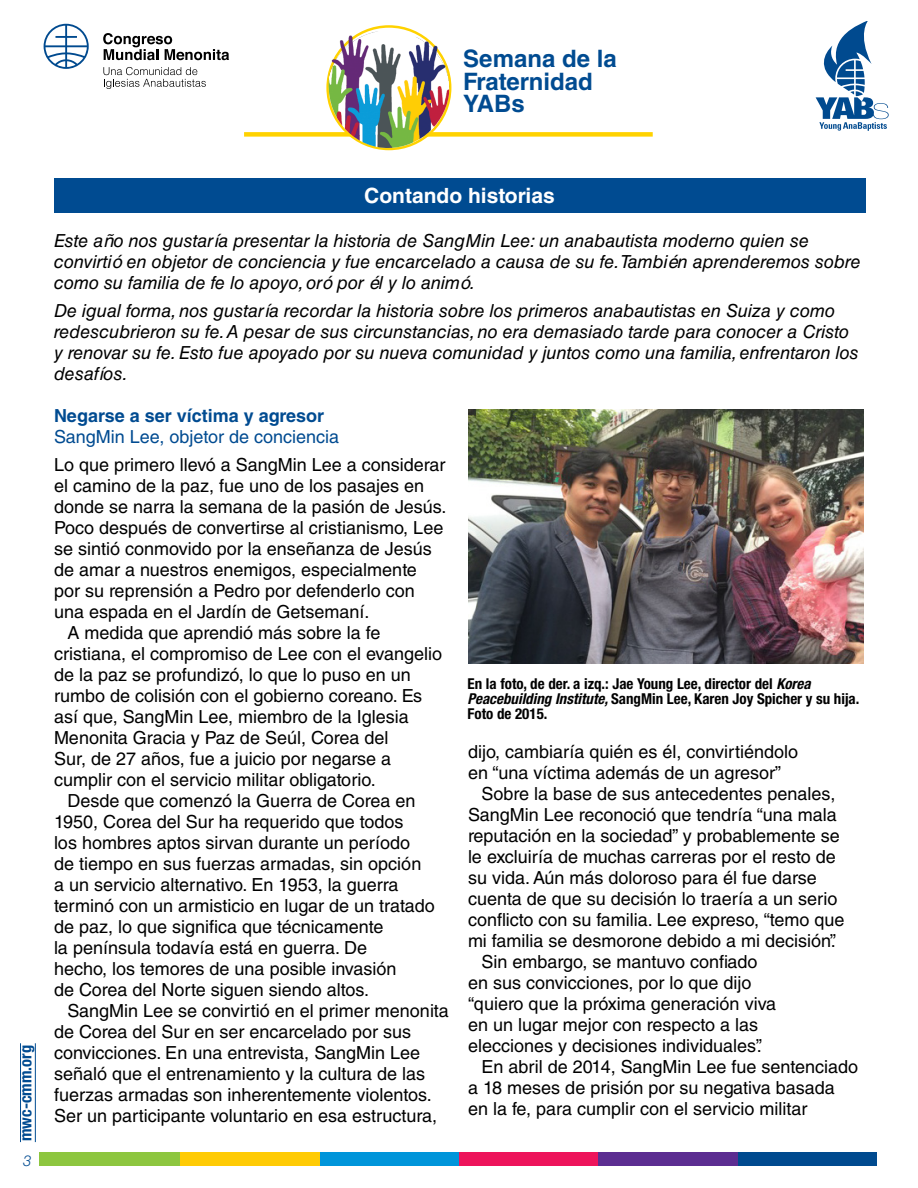
<style>
.page{position:relative;width:918px;height:1188px;background:#fff}
.page>*{position:absolute;margin:0;border:0;box-sizing:border-box;transform-origin:0 0}
.t1{font:700 24px/22.5px "Helvetica LT Std";color:#004b91}
.t2{font:700 21px "Helvetica LT Std";color:#fff}
.t3{font:18px "Helvetica LT Std";color:#000}
.t4{font:italic 18px/21px "Helvetica LT Std";color:#000}
.t5{font:18px "Helvetica LT Std";color:#004b91}
.t6{font:700 18px "Helvetica LT Std";color:#004b91}
.t7{font:700 condensed 16.5px "Helvetica Neue LT Std";color:#004b91}
.t8{font:700 condensed 15px/15px "Helvetica Neue LT Std";color:#000}
.t9{font:italic 300 15px "Helvetica Neue LT Std";color:#004b91}
.s1{font-style:italic}
</style>
<div class="page">
<div style="left:244px;top:132px;width:409px;height:5px;background:#ffd200"></div>
<img style="left:325px;top:28px;width:125px;height:121px">
<div style="left:736px;top:1153px;width:141px;height:13px;background:#004a8f"></div>
<div style="left:597px;top:1153px;width:141px;height:13px;background:#5c2d91"></div>
<div style="left:458px;top:1153px;width:140px;height:13px;background:#ed145b"></div>
<div style="left:318px;top:1153px;width:141px;height:13px;background:#0095da"></div>
<div style="left:179px;top:1153px;width:140px;height:13px;background:#ffcb05"></div>
<div style="left:39px;top:1153px;width:141px;height:13px;background:#8dc63f"></div>
<svg style="left:816px;top:22px;width:73px;height:109px"></svg>
<svg style="left:103px;top:33px;width:126px;height:27px"></svg>
<svg style="left:103px;top:67px;width:103px;height:22px"></svg>
<svg style="left:44px;top:24px;width:45px;height:45px"></svg>
<hr style="left:20px;top:1043px;width:1px;height:99px;background:#004b91">
<hr style="left:35px;top:1043px;width:1px;height:99px;background:#004b91">
<div style="left:54px;top:178px;width:811px;height:35px;background:#004b91"></div>
<img style="left:468px;top:409px;width:395px;height:254px">
<h1 class="t1" style="left:463px;top:47px;width:155px">Semana de la<br>Fraternidad<br>YABs</h1>
<p class="t7" style="left:16px;top:1141px;width:98px;rotate:-90deg">mwc-cmm.org</p>
<p class="t9" style="left:23px;top:1151px;width:10px">3</p>
<p class="t2" style="left:364px;top:183px;width:192px">Contando historias</p>
<p class="t4" style="left:54px;top:230px;width:808px">Este año nos gustaría presentar la historia de SangMin Lee: un anabautista moderno quien se convirtió en objetor de conciencia y fue encarcelado a causa de su fe.También aprenderemos sobre como su familia de fe lo apoyo, oró por él y lo animó.</p>
<p class="t4" style="left:54px;top:300px;width:806px">De igual forma, nos gustaría recordar la historia sobre los primeros anabautistas en Suiza y como redescubrieron su fe. A pesar de sus circunstancias, no era demasiado tarde para conocer a Cristo y renovar su fe. Esto fue apoyado por su nueva comunidad y juntos como una familia, enfrentaron los desafíos.</p>
<p class="t6" style="left:54px;top:405px;width:272px">Negarse a ser víctima y agresor</p>
<p class="t5" style="left:54px;top:426px;width:287px">SangMin Lee, objetor de conciencia</p>
<p class="t3" style="left:54px;top:454px;width:393px">Lo que primero llevó a SangMin Lee a considerar</p>
<p class="t3" style="left:54px;top:475px;width:372px">el camino de la paz, fue uno de los pasajes en</p>
<p class="t3" style="left:54px;top:496px;width:394px">donde se narra la semana de la pasión de Jesús.</p>
<p class="t3" style="left:54px;top:517px;width:391px">Poco después de convertirse al cristianismo, Lee</p>
<p class="t3" style="left:54px;top:538px;width:379px">se sintió conmovido por la enseñanza de Jesús</p>
<p class="t3" style="left:54px;top:559px;width:364px">de amar a nuestros enemigos, especialmente</p>
<p class="t3" style="left:54px;top:580px;width:362px">por su reprensión a Pedro por defenderlo con</p>
<p class="t3" style="left:54px;top:601px;width:317px">una espada en el Jardín de Getsemaní.</p>
<p class="t3" style="left:68px;top:622px;width:314px">A medida que aprendió más sobre la fe</p>
<p class="t3" style="left:54px;top:643px;width:390px">cristiana, el compromiso de Lee con el evangelio</p>
<p class="t3" style="left:54px;top:664px;width:358px">de la paz se profundizó, lo que lo puso en un</p>
<p class="t3" style="left:54px;top:685px;width:370px">rumbo de colisión con el gobierno coreano. Es</p>
<p class="t3" style="left:54px;top:706px;width:356px">así que, SangMin Lee, miembro de la Iglesia</p>
<p class="t3" style="left:54px;top:727px;width:336px">Menonita Gracia y Paz de Seúl, Corea del</p>
<p class="t3" style="left:54px;top:748px;width:339px">Sur, de 27 años, fue a juicio por negarse a</p>
<p class="t3" style="left:54px;top:769px;width:323px">cumplir con el servicio militar obligatorio.</p>
<p class="t3" style="left:68px;top:790px;width:350px">Desde que comenzó la Guerra de Corea en</p>
<p class="t3" style="left:54px;top:811px;width:351px">1950, Corea del Sur ha requerido que todos</p>
<p class="t3" style="left:54px;top:832px;width:358px">los hombres aptos sirvan durante un período</p>
<p class="t3" style="left:54px;top:853px;width:369px">de tiempo en sus fuerzas armadas, sin opción</p>
<p class="t3" style="left:54px;top:874px;width:346px">a un servicio alternativo. En 1953, la guerra</p>
<p class="t3" style="left:54px;top:895px;width:382px">terminó con un armisticio en lugar de un tratado</p>
<p class="t3" style="left:54px;top:916px;width:331px">de paz, lo que significa que técnicamente</p>
<p class="t3" style="left:54px;top:937px;width:315px">la península todavía está en guerra. De</p>
<p class="t3" style="left:54px;top:958px;width:344px">hecho, los temores de una posible invasión</p>
<p class="t3" style="left:54px;top:979px;width:317px">de Corea del Norte siguen siendo altos.</p>
<p class="t3" style="left:68px;top:1000px;width:383px">SangMin Lee se convirtió en el primer menonita</p>
<p class="t3" style="left:54px;top:1021px;width:359px">de Corea del Sur en ser encarcelado por sus</p>
<p class="t3" style="left:54px;top:1042px;width:368px">convicciones. En una entrevista, SangMin Lee</p>
<p class="t3" style="left:54px;top:1063px;width:373px">señaló que el entrenamiento y la cultura de las</p>
<p class="t3" style="left:54px;top:1084px;width:379px">fuerzas armadas son inherentemente violentos.</p>
<p class="t3" style="left:54px;top:1105px;width:385px">Ser un participante voluntario en esa estructura,</p>
<p class="t8" style="left:468px;top:676px;width:393px">En la foto, de der. a izq.: Jae Young Lee, director del <span class="s1">Korea<br>Peacebuilding Institute,</span> SangMin Lee, Karen Joy Spicher y su hija.<br>Foto de 2015.</p>
<p class="t3" style="left:468px;top:742px;width:332px">dijo, cambiaría quién es él, convirtiéndolo</p>
<p class="t3" style="left:468px;top:763px;width:315px">en “una víctima además de un agresor”</p>
<p class="t3" style="left:482px;top:784px;width:355px">Sobre la base de sus antecedentes penales,</p>
<p class="t3" style="left:468px;top:805px;width:370px">SangMin Lee reconoció que tendría “una mala</p>
<p class="t3" style="left:468px;top:826px;width:373px">reputación en la sociedad” y probablemente se</p>
<p class="t3" style="left:468px;top:847px;width:369px">le excluiría de muchas carreras por el resto de</p>
<p class="t3" style="left:468px;top:868px;width:350px">su vida. Aún más doloroso para él fue darse</p>
<p class="t3" style="left:468px;top:889px;width:371px">cuenta de que su decisión lo traería a un serio</p>
<p class="t3" style="left:468px;top:910px;width:378px">conflicto con su familia. Lee expreso, “temo que</p>
<p class="t3" style="left:468px;top:931px;width:370px">mi familia se desmorone debido a mi decisión”.</p>
<p class="t3" style="left:482px;top:952px;width:278px">Sin embargo, se mantuvo confiado</p>
<p class="t3" style="left:468px;top:973px;width:285px">en sus convicciones, por lo que dijo</p>
<p class="t3" style="left:468px;top:994px;width:310px">“quiero que la próxima generación viva</p>
<p class="t3" style="left:468px;top:1015px;width:292px">en un lugar mejor con respecto a las</p>
<p class="t3" style="left:468px;top:1036px;width:296px">elecciones y decisiones individuales”.</p>
<p class="t3" style="left:482px;top:1057px;width:378px">En abril de 2014, SangMin Lee fue sentenciado</p>
<p class="t3" style="left:468px;top:1078px;width:368px">a 18 meses de prisión por su negativa basada</p>
<p class="t3" style="left:468px;top:1099px;width:341px">en la fe, para cumplir con el servicio militar</p>
</div>
